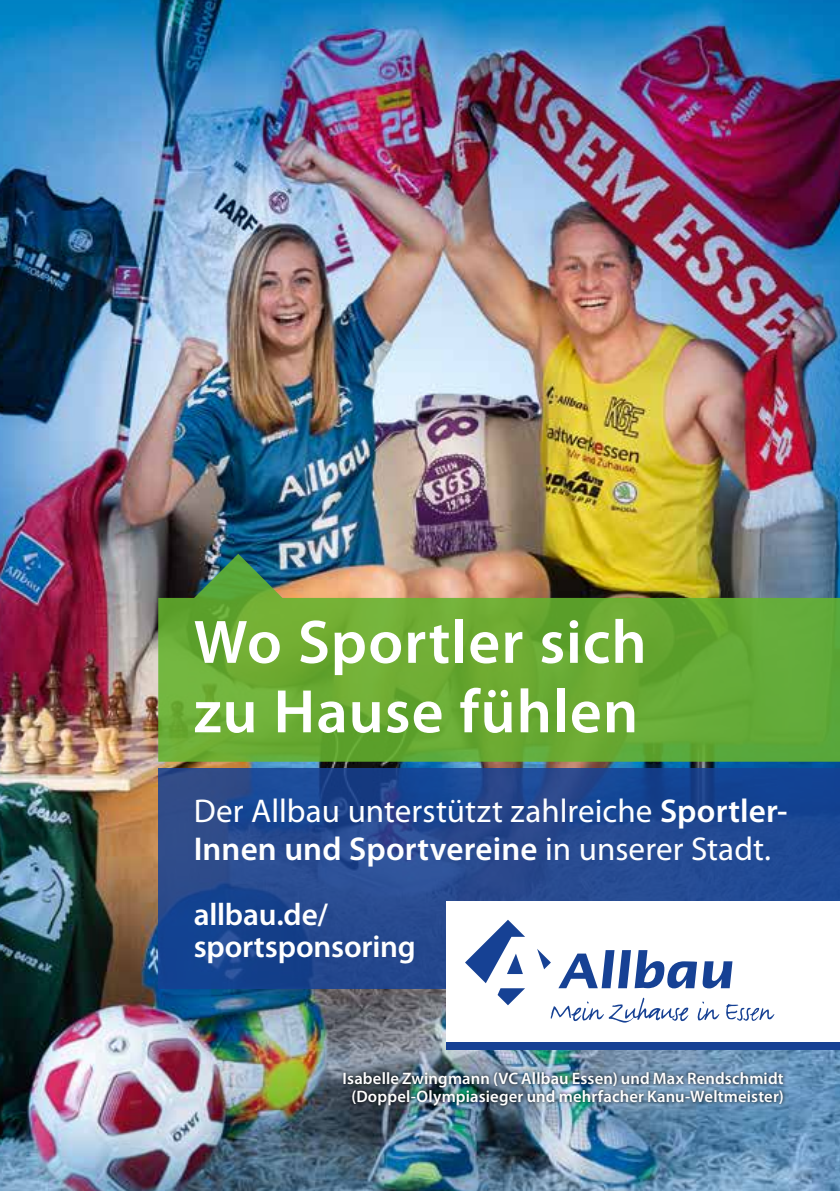
<style>
.page{position:relative;width:840px;height:1191px;background:#fff}
.page>*{position:absolute;margin:0;border:0;box-sizing:border-box;transform-origin:0 0}
.t1{font:600 61.8px/69.4px "Myriad Pro";letter-spacing:.015em;color:#fff}
.t2{font:33px/37.6px "Myriad Pro";color:#fff}
.t3{font:600 31.2px/32.4px "Myriad Pro";letter-spacing:-.005em;color:#fff}
.t4{font:600 16.6px/18px "Myriad Pro";letter-spacing:.01em;color:#fff;text-align:center}
.s1{font-weight:600}
</style>
<div class="page">
<img style="left:0;top:0;width:839px;height:1191px">
<img style="left:158px;top:554px;width:681px;height:207px">
<svg style="left:158px;top:768px;width:681px;height:220px;background:#21478f"></svg>
<div style="left:340px;top:1069px;width:446px;height:40px;background:#000;opacity:.85"></div>
<div style="left:446px;top:1042px;width:393px;height:7px;background:#164194"></div>
<div style="left:446px;top:901px;width:393px;height:141px;background:#fff"></div>
<svg style="left:465px;top:919px;width:60px;height:86px"></svg>
<svg style="left:537px;top:949px;width:13px;height:20px"></svg>
<svg style="left:558px;top:950px;width:138px;height:38px"></svg>
<svg style="left:702px;top:961px;width:30px;height:27px"></svg>
<svg style="left:697px;top:1001px;width:22px;height:19px"></svg>
<svg style="left:726px;top:1004px;width:48px;height:17px"></svg>
<svg style="left:550px;top:997px;width:138px;height:25px"></svg>
<h1 class="t1" style="left:194px;top:606px;width:454px">Wo Sportler sich zu Hause fühlen</h1>
<h2 class="t2" style="left:194px;top:791px;width:595px">Der Allbau unterstützt zahlreiche <span class="s1">Sportler-<br>Innen und Sportvereine</span> in unserer Stadt.</h2>
<h3 class="t3" style="left:194px;top:897px;width:223px">allbau.de/ sportsponsoring</h3>
<p class="t4" style="left:342px;top:1069px;width:442px">Isabelle Zwingmann (VC Allbau Essen) und Max Rendschmidt (Doppel-Olympiasieger und mehrfacher Kanu-Weltmeister)</p>
</div>
